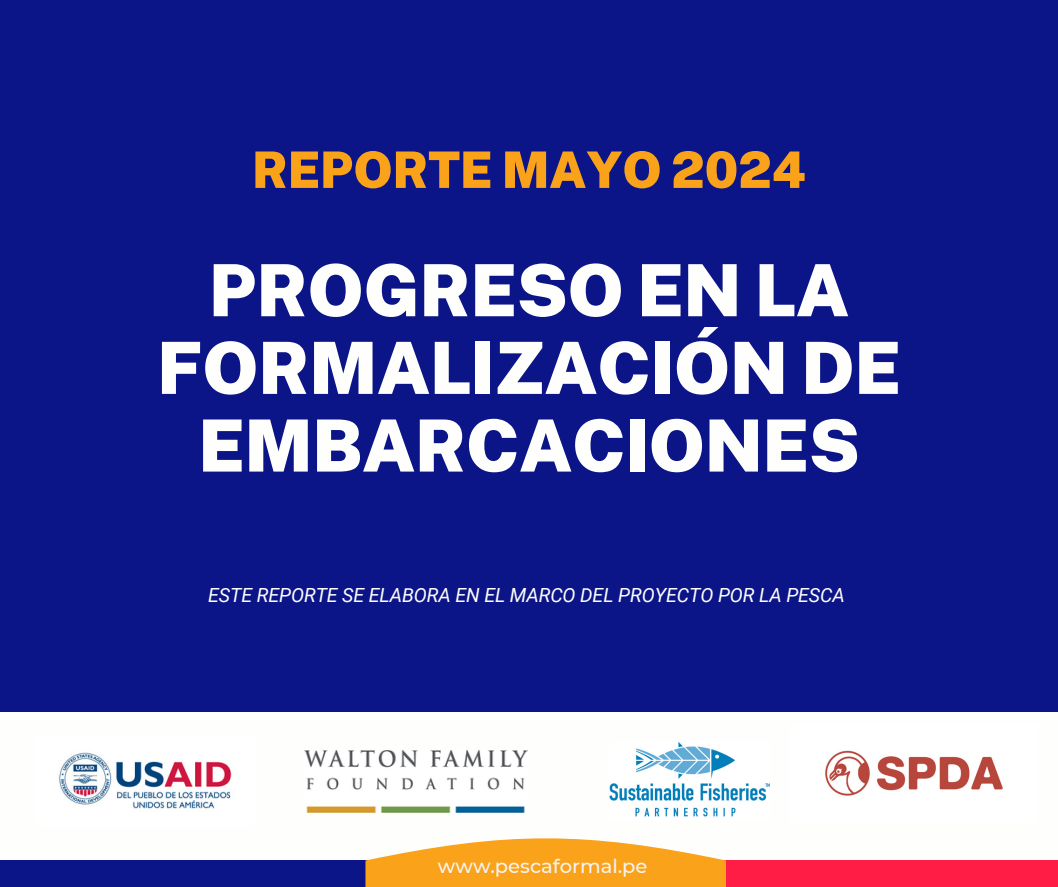
<style>
.page{position:relative;width:1058px;height:887px;background:#fff}
.page>*{position:absolute;margin:0;border:0;box-sizing:border-box;transform-origin:0 0}
.t1{font:900 72px/77.7px "Public Sans";letter-spacing:-.005em;color:#fefefd;text-align:center}
.t2{font:900 50.4px "Public Sans";letter-spacing:-.005em;color:#faa219}
.t3{font:italic 19.5px "Roboto";letter-spacing:-.005em;color:#fefefd}
.t4{font:500 19.5px "Montserrat";color:#f4f4f4}
</style>
<div class="page">
<div style="left:0;top:860px;width:368px;height:26px;background:#0b1587"></div>
<div style="left:689px;top:860px;width:369px;height:26px;background:#ff1d45"></div>
<div style="left:0;top:0;width:1058px;height:711px;background:#0b1587"></div>
<svg style="left:365px;top:838px;width:361px;height:48px;fill:#faa219"></svg>
<img style="left:59px;top:752px;width:173px;height:57px">
<img style="left:610px;top:743px;width:159px;height:74px">
<img style="left:305px;top:750px;width:222px;height:62px">
<img style="left:825px;top:750px;width:178px;height:46px">
<p class="t2" style="left:252px;top:140px;width:555px">REPORTE MAYO 2024</p>
<p class="t1" style="left:157px;top:251px;width:745px">PROGRESO EN LA<br>FORMALIZACIÓN DE<br>EMBARCACIONES</p>
<p class="t3" style="left:208px;top:584px;width:638px">ESTE REPORTE SE ELABORA EN EL MARCO DEL PROYECTO POR LA PESCA</p>
<p class="t4" style="left:438px;top:853px;width:211px">www.pescaformal.pe</p>
</div>
